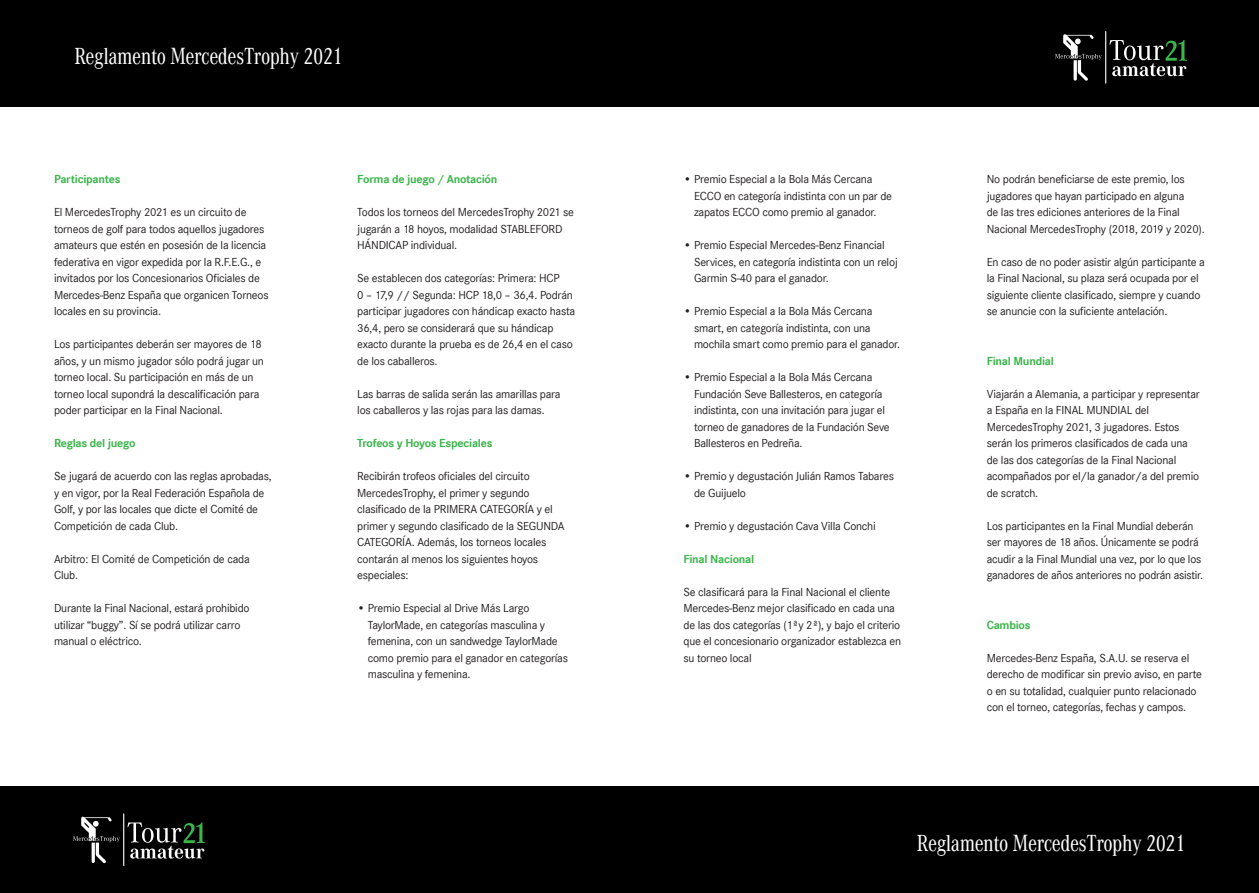
<style>
.page{position:relative;width:1259px;height:893px;background:#fff}
.page>*{position:absolute;margin:0;border:0;box-sizing:border-box;transform-origin:0 0}
.t1{font:24px "Corporate A Con";letter-spacing:-.02em;color:#fff}
.t2{font:12px/16.5px "Corporate S";letter-spacing:-.02em;color:#231f20}
.t3{font:700 12px "Corporate S";letter-spacing:-.02em;color:#3ab54a}
</style>
<div class="page">
<div style="left:0;top:0;width:1259px;height:106px;background:#000"></div>
<div style="left:0;top:787px;width:1259px;height:106px;background:#000"></div>
<hr style="left:1105px;top:31px;width:1px;height:52px;background:#fff">
<svg style="left:1055px;top:34px;width:46px;height:47px"></svg>
<svg style="left:1109px;top:40px;width:77px;height:36px"></svg>
<hr style="left:123px;top:814px;width:1px;height:52px;background:#fff">
<svg style="left:73px;top:817px;width:47px;height:46px"></svg>
<svg style="left:127px;top:822px;width:78px;height:37px"></svg>
<h1 class="t1" style="left:74px;top:43px;width:270px">Reglamento MercedesTrophy 2021</h1>
<p class="t3" style="left:54px;top:173px;width:68px">Participantes</p>
<p class="t2" style="left:54px;top:204px;width:216px">El MercedesTrophy 2021 es un circuito de torneos de golf para todos aquellos jugadores amateurs que estén en posesión de la licencia federativa en vigor expedida por la R.F.E.G., e invitados por los Concesionarios Oficiales de Mercedes-Benz España que organicen Torneos locales en su provincia.</p>
<p class="t2" style="left:54px;top:336px;width:211px">Los participantes deberán ser mayores de 18 años, y un mismo jugador sólo podrá jugar un torneo local. Su participación en más de un torneo local supondrá la descalificación para poder participar en la Final Nacional.</p>
<p class="t3" style="left:54px;top:437px;width:83px">Reglas del juego</p>
<p class="t2" style="left:54px;top:468px;width:219px">Se jugará de acuerdo con las reglas aprobadas, y en vigor, por la Real Federación Española de Golf, y por las locales que dicte el Comité de Competición de cada Club.</p>
<p class="t2" style="left:54px;top:551px;width:197px">Arbitro: El Comité de Competición de cada<br>Club.</p>
<p class="t2" style="left:54px;top:600px;width:197px">Durante la Final Nacional, estará prohibido utilizar “buggy”. Sí se podrá utilizar carro manual o eléctrico.</p>
<p class="t3" style="left:357px;top:173px;width:142px">Forma de juego / Anotación</p>
<p class="t2" style="left:357px;top:204px;width:218px">Todos los torneos del MercedesTrophy 2021 se jugarán a 18 hoyos, modalidad STABLEFORD<br>HÁNDICAP individual.</p>
<p class="t2" style="left:357px;top:270px;width:219px">Se establecen dos categorías: Primera: HCP<br>0 – 17,9 // Segunda: HCP 18,0 – 36,4. Podrán participar jugadores con hándicap exacto hasta 36,4, pero se considerará que su hándicap exacto durante la prueba es de 26,4 en el caso de los caballeros.</p>
<p class="t2" style="left:357px;top:386px;width:205px">Las barras de salida serán las amarillas para los caballeros y las rojas para las damas.</p>
<p class="t3" style="left:357px;top:437px;width:137px">Trofeos y Hoyos Especiales</p>
<p class="t2" style="left:357px;top:468px;width:209px">Recibirán trofeos oficiales del circuito MercedesTrophy, el primer y segundo clasificado de la PRIMERA CATEGORÍA y el primer y segundo clasificado de la SEGUNDA CATEGORÍA. Además, los torneos locales contarán al menos los siguientes hoyos especiales:</p>
<p class="t2" style="left:368px;top:600px;width:202px;text-indent:-11px">• Premio Especial al Drive Más Largo TaylorMade, en categorías masculina y femenina, con un sandwedge TaylorMade como premio para el ganador en categorías masculina y femenina.</p>
<p class="t2" style="left:694px;top:171px;width:200px;text-indent:-11px">• Premio Especial a la Bola Más Cercana<br>ECCO en categoría indistinta con un par de zapatos ECCO como premio al ganador.</p>
<p class="t2" style="left:694px;top:237px;width:205px;text-indent:-11px">• Premio Especial Mercedes-Benz Financial<br>Services, en categoría indistinta con un reloj<br>Garmin S-40 para el ganador.</p>
<p class="t2" style="left:694px;top:303px;width:208px;text-indent:-11px">• Premio Especial a la Bola Más Cercana smart, en categoría indistinta, con una mochila smart como premio para el ganador.</p>
<p class="t2" style="left:694px;top:369px;width:197px;text-indent:-11px">• Premio Especial a la Bola Más Cercana Fundación Seve Ballesteros, en categoría indistinta, con una invitación para jugar el torneo de ganadores de la Fundación Seve Ballesteros en Pedreña.</p>
<p class="t2" style="left:694px;top:468px;width:201px;text-indent:-11px">• Premio y degustación Julián Ramos Tabares de Guijuelo</p>
<p class="t2" style="left:683px;top:518px;width:194px">• Premio y degustación Cava Villa Conchi</p>
<p class="t3" style="left:683px;top:552px;width:72px">Final Nacional</p>
<p class="t2" style="left:683px;top:584px;width:219px">Se clasificará para la Final Nacional el cliente Mercedes-Benz mejor clasificado en cada una de las dos categorías (1ªy 2ª), y bajo el criterio que el concesionario organizador establezca en su torneo local</p>
<p class="t2" style="left:986px;top:171px;width:219px">No podrán beneficiarse de este premio, los jugadores que hayan participado en alguna<br>de las tres ediciones anteriores de la Final Nacional MercedesTrophy (2018, 2019 y 2020).</p>
<p class="t2" style="left:986px;top:254px;width:220px">En caso de no poder asistir algún participante a la Final Nacional, su plaza será ocupada por el siguiente cliente clasificado, siempre y cuando se anuncie con la suficiente antelación.</p>
<p class="t3" style="left:986px;top:354px;width:69px">Final Mundial</p>
<p class="t2" style="left:986px;top:386px;width:214px">Viajarán a Alemania, a participar y representar a España en la FINAL MUNDIAL del MercedesTrophy 2021, 3 jugadores. Estos serán los primeros clasificados de cada una de las dos categorías de la Final Nacional acompañados por el/la ganador/a del premio de scratch.</p>
<p class="t2" style="left:986px;top:518px;width:218px">Los participantes en la Final Mundial deberán ser mayores de 18 años. Únicamente se podrá acudir a la Final Mundial una vez, por lo que los ganadores de años anteriores no podrán asistir.</p>
<p class="t3" style="left:986px;top:618px;width:45px">Cambios</p>
<p class="t2" style="left:986px;top:650px;width:217px">Mercedes-Benz España, S.A.U. se reserva el derecho de modificar sin previo aviso, en parte o en su totalidad, cualquier punto relacionado con el torneo, categorías, fechas y campos.</p>
<h1 class="t1" style="left:917px;top:830px;width:270px">Reglamento MercedesTrophy 2021</h1>
</div>
